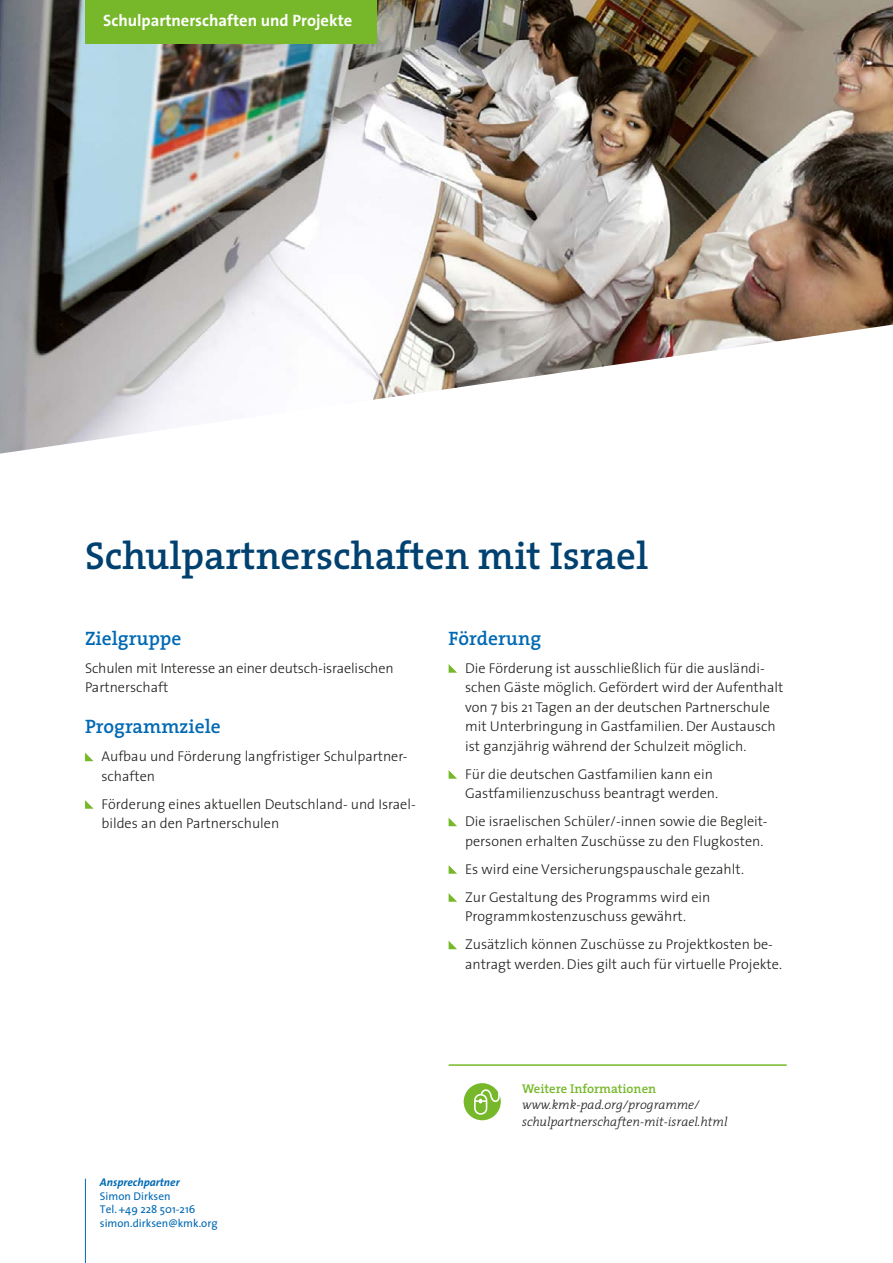
<style>
.page{position:relative;width:893px;height:1263px;background:#fff}
.page>*{position:absolute;margin:0;border:0;box-sizing:border-box;transform-origin:0 0}
.t1{font:600 39px "The Serif";color:#004170}
.t2{font:600 19.5px "The Serif";color:#0069b4}
.t3{font:700 16.5px "The Sans";color:#fff}
.t4{font:300 14.25px/19.5px "The Sans";color:#1d1d1b}
.t5{font:italic 300 12.75px/16.5px "The Serif";color:#1d1d1b}
.t6{font:600 12.75px "The Serif";color:#76b82a}
.t7{font:11.25px/13.5px "The Sans";color:#0069b4}
.t8{font:italic 700 11.25px "The Sans";color:#0069b4}
</style>
<div class="page">
<img style="left:0;top:0;width:893px;height:454px">
<div style="left:85px;top:0;width:292px;height:44px;background:#76b82a"></div>
<svg style="left:464px;top:1083px;width:37px;height:37px"></svg>
<hr style="left:449px;top:1064px;width:338px;height:2px;background:#76b82a">
<svg style="left:85px;top:752px;width:9px;height:9px"></svg>
<svg style="left:85px;top:800px;width:9px;height:9px"></svg>
<hr style="left:85px;top:1178px;width:1px;height:85px;background:#0069b4">
<svg style="left:449px;top:664px;width:8px;height:9px"></svg>
<svg style="left:449px;top:770px;width:8px;height:9px"></svg>
<svg style="left:449px;top:818px;width:8px;height:8px"></svg>
<svg style="left:449px;top:865px;width:8px;height:9px"></svg>
<svg style="left:449px;top:893px;width:8px;height:9px"></svg>
<svg style="left:449px;top:941px;width:8px;height:8px"></svg>
<p class="t3" style="left:103px;top:7px;width:251px">Schulpartnerschaften und Projekte</p>
<h1 class="t1" style="left:85px;top:523px;width:565px">Schulpartnerschaften mit Israel</h1>
<h2 class="t2" style="left:85px;top:622px;width:98px">Zielgruppe</h2>
<p class="t4" style="left:85px;top:658px;width:310px">Schulen mit Interesse an einer deutsch-israelischen<br>Partnerschaft</p>
<h2 class="t2" style="left:85px;top:710px;width:137px">Programmziele</h2>
<p class="t4" style="left:101px;top:746px;width:308px">Aufbau und Förderung langfristiger Schulpartner&shy;schaften</p>
<p class="t4" style="left:101px;top:794px;width:316px">Förderung eines aktuellen Deutschland- und Israel&shy;bildes an den Partnerschulen</p>
<h2 class="t2" style="left:449px;top:622px;width:94px">Förderung</h2>
<p class="t4" style="left:465px;top:658px;width:320px">Die Förderung ist ausschließlich für die ausländi&shy;schen Gäste möglich. Gefördert wird der Aufenthalt von 7 bis 21 Tagen an der deutschen Partnerschule mit Unterbringung in Gastfamilien. Der Austausch ist ganzjährig während der Schulzeit möglich.</p>
<p class="t4" style="left:465px;top:764px;width:253px">Für die deutschen Gastfamilien kann ein<br>Gastfamilienzuschuss beantragt werden.</p>
<p class="t4" style="left:465px;top:811px;width:304px">Die israelischen Schüler/-innen sowie die Begleit&shy;personen erhalten Zuschüsse zu den Flugkosten.</p>
<p class="t4" style="left:465px;top:854px;width:279px;line-height:28px">Es wird eine Versicherungspauschale gezahlt.<br>Zur Gestaltung des Programms wird ein</p>
<p class="t4" style="left:465px;top:902px;width:309px;line-height:28px">Programmkostenzuschuss gewährt.<br>Zusätzlich können Zuschüsse zu Projektkosten be-</p>
<p class="t4" style="left:465px;top:954px;width:317px">antragt werden. Dies gilt auch für virtuelle Projekte.</p>
<p class="t8" style="left:100px;top:1173px;width:81px">Ansprechpartner</p>
<p class="t7" style="left:100px;top:1189px;width:119px">Simon Dirksen<br>Tel. +49 228 501-216 simon.dirksen@kmk.org</p>
<p class="t6" style="left:522px;top:1078px;width:136px">Weitere Informationen</p>
<p class="t5" style="left:522px;top:1096px;width:207px">www.kmk-pad.org/programme/ schulpartnerschaften-mit-israel.html</p>
</div>
